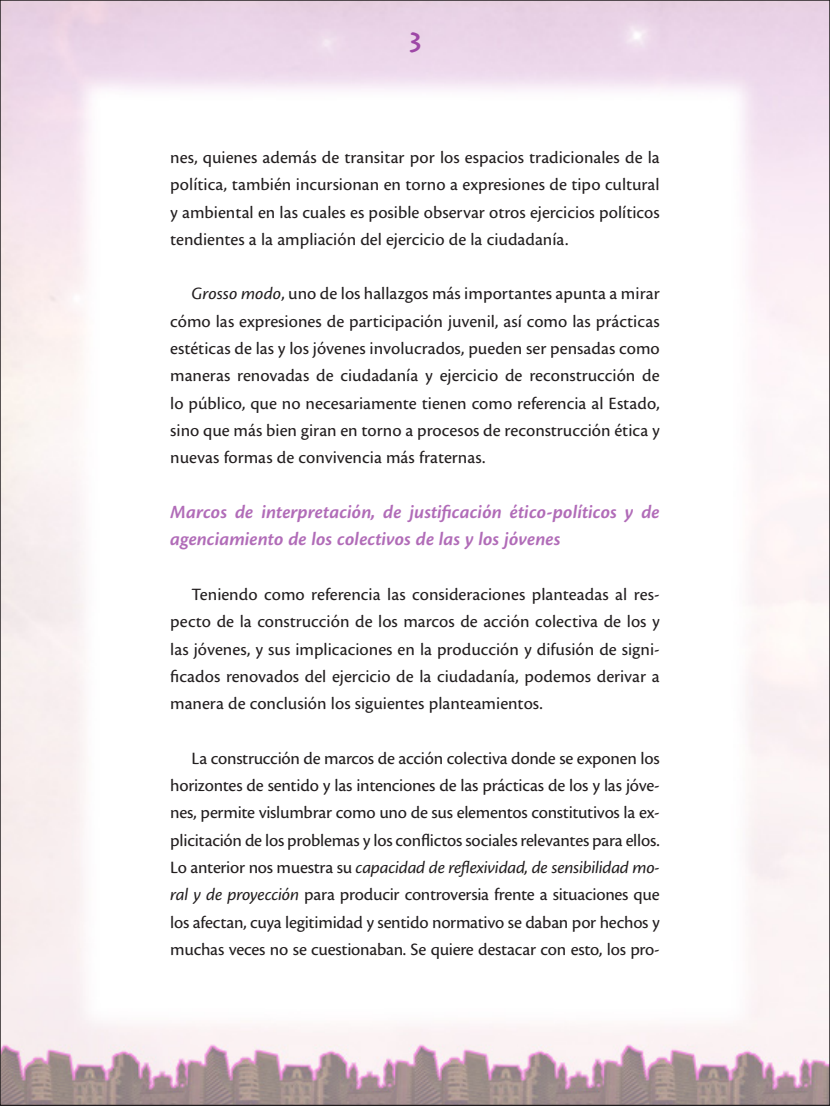
<style>
.page{position:relative;width:830px;height:1106px;background:#fff}
.page>*{position:absolute;margin:0;border:0;box-sizing:border-box;transform-origin:0 0}
.t1{font:36px "Reliq Std Semibold Active";color:#9e47a6}
.intertítulo{font:19.5px/27.3px "Cronos Pro Semibold Capt It";color:#b16cb8}
.texto_general{font:18px/27.3px "Cronos Pro Capt";color:#231f20;text-align:justify}
.s1{font-family:"Cronos Pro Capt It"}
</style>
<div class="page">
<img style="left:3px;top:3px;width:823px;height:1100px">
<h1 class="t1" style="left:409px;top:25px;width:14px">3</h1>
<p class="texto_general" style="left:170px;top:144px;width:491px">nes, quienes además de transitar por los espacios tradicionales de la política, también incursionan en torno a expresiones de tipo cultural y ambiental en las cuales es posible observar otros ejercicios políticos tendientes a la ampliación del ejercicio de la ciudadanía.</p>
<p class="texto_general" style="left:170px;top:280px;width:491px;text-indent:21px"><span class="s1">Grosso modo</span>, uno de los hallazgos más importantes apunta a mirar cómo las expresiones de participación juvenil, así como las prácticas estéticas de las y los jóvenes involucrados, pueden ser pensadas como maneras renovadas de ciudadanía y ejercicio de reconstrucción de lo público, que no necesariamente tienen como referencia al Estado, sino que más bien giran en torno a procesos de reconstrucción ética y nuevas formas de convivencia más fraternas.</p>
<p class="intertítulo" style="left:170px;top:498px;width:491px">Marcos de interpretación, de justificación ético-políticos y de agenciamiento de los colectivos de las y los jóvenes</p>
<p class="texto_general" style="left:170px;top:581px;width:491px;text-indent:21px">Teniendo como referencia las consideraciones planteadas al res&shy;pecto de la construcción de los marcos de acción colectiva de los y las jóvenes, y sus implicaciones en la producción y difusión de signi&shy;ficados renovados del ejercicio de la ciudadanía, podemos derivar a manera de conclusión los siguientes planteamientos.</p>
<p class="texto_general" style="left:170px;top:744px;width:491px;text-indent:21px">La construcción de marcos de acción colectiva donde se exponen los horizontes de sentido y las intenciones de las prácticas de los y las jóve&shy;nes, permite vislumbrar como uno de sus elementos constitutivos la ex&shy;plicitación de los problemas y los conflictos sociales relevantes para ellos.<br>Lo anterior nos muestra su <span class="s1">capacidad de reflexividad, de sensibilidad mo&shy;ral y de proyección</span> para producir controversia frente a situaciones que los afectan, cuya legitimidad y sentido normativo se daban por hechos y muchas veces no se cuestionaban. Se quiere destacar con esto, los pro-</p>
</div>
